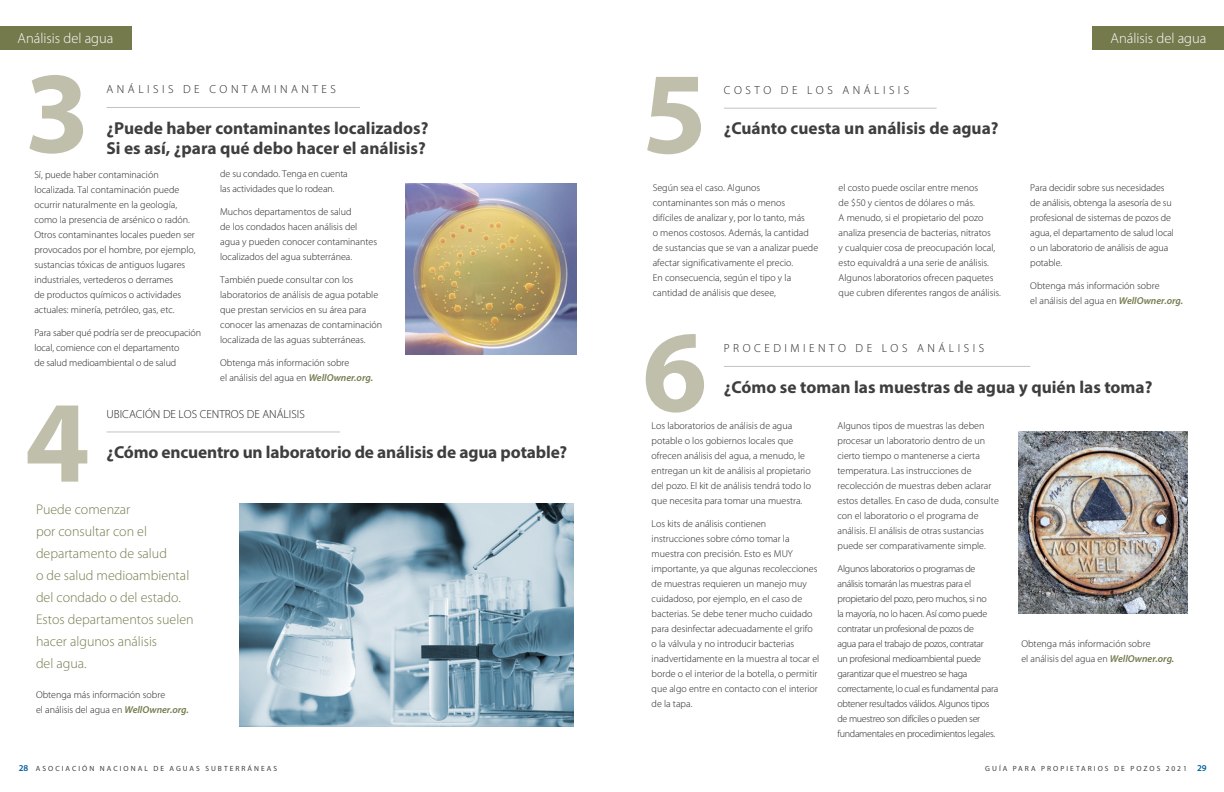
<style>
.page{position:relative;width:1224px;height:792px;background:#fff}
.page>*{position:absolute;margin:0;border:0;box-sizing:border-box;transform-origin:0 0}
.t1{font:700 117.1px "Myriad Pro";color:#c0bfab}
.t2{font:700 17.3px "Myriad Pro";color:#3e3e3f}
.t3{font:300 14.5px "Myriad Pro";color:#fff}
.t4{font:300 14px/22px "Myriad Pro";color:#757a4d}
.t5{font:300 11.7px "Myriad Pro";letter-spacing:.3em;color:#231f20}
.t6{font:300 11.7px "Myriad Pro";color:#231f20}
.t7{font:300 10px/15px "Myriad Pro";color:#231f20}
.t8{font:300 10px/15px "Myriad Pro";letter-spacing:-.03em;color:#231f20}
.t9{font:7.5px "Myriad Pro";letter-spacing:.27em;color:#3e3e3f}
.s1{font-weight:600;font-style:italic;color:#757a4d}
.s2{font-weight:600;font-size:9px;color:#01619f}
</style>
<div class="page">
<div style="left:0;top:27px;width:131px;height:23px;background:#757a4d"></div>
<img style="left:406px;top:183px;width:170px;height:172px">
<hr style="left:107px;top:107px;width:253px;height:1px;background:#c1c2c4">
<hr style="left:107px;top:432px;width:233px;height:1px;background:#c1c2c4">
<img style="left:239px;top:503px;width:335px;height:224px">
<div style="left:1093px;top:27px;width:131px;height:23px;background:#757a4d"></div>
<hr style="left:724px;top:366px;width:306px;height:1px;background:#c1c2c4">
<hr style="left:724px;top:108px;width:213px;height:1px;background:#c1c2c4">
<img style="left:1018px;top:431px;width:170px;height:182px">
<p class="t3" style="left:18px;top:29px;width:97px">Análisis del agua</p>
<p class="t1" style="left:25px;top:37px;width:67px">3</p>
<p class="t5" style="left:107px;top:82px;width:231px">ANÁLISIS DE CONTAMINANTES</p>
<p class="t2" style="left:107px;top:117px;width:323px">¿Puede haber contaminantes localizados?</p>
<p class="t2" style="left:107px;top:137px;width:321px">Si es así, ¿para qué debo hacer el análisis?</p>
<p class="t7" style="left:34px;top:167px;width:163px">Sí, puede haber contaminación localizada. Tal contaminación puede ocurrir naturalmente en la geología, como la presencia de arsénico o radón.<br>Otros contaminantes locales pueden ser provocados por el hombre, por ejemplo, sustancias tóxicas de antiguos lugares industriales, vertederos o derrames<br>de productos químicos o actividades actuales: minería, petróleo, gas, etc.</p>
<p class="t7" style="left:34px;top:325px;width:168px">Para saber qué podría ser de preocupación local, comience con el departamento<br>de salud medioambiental o de salud</p>
<p class="t7" style="left:220px;top:166px;width:129px">de su condado. Tenga en cuenta las actividades que lo rodean.</p>
<p class="t7" style="left:220px;top:204px;width:159px">Muchos departamentos de salud<br>de los condados hacen análisis del agua y pueden conocer contaminantes localizados del agua subterránea.</p>
<p class="t7" style="left:220px;top:272px;width:164px">También puede consultar con los laboratorios de análisis de agua potable que prestan servicios en su área para conocer las amenazas de contaminación localizada de las aguas subterráneas.</p>
<p class="t7" style="left:220px;top:355px;width:154px">Obtenga más información sobre<br>el análisis del agua en <span class="s1">WellOwner.org.</span></p>
<p class="t1" style="left:25px;top:366px;width:67px">4</p>
<p class="t6" style="left:107px;top:407px;width:200px">UBICACIÓN DE LOS CENTROS DE ANÁLISIS</p>
<p class="t2" style="left:107px;top:441px;width:462px">¿Cómo encuentro un laboratorio de análisis de agua potable?</p>
<p class="t4" style="left:36px;top:498px;width:159px">Puede comenzar<br>por consultar con el departamento de salud<br>o de salud medioambiental del condado o del estado.<br>Estos departamentos suelen hacer algunos análisis<br>del agua.</p>
<p class="t7" style="left:36px;top:687px;width:154px">Obtenga más información sobre<br>el análisis del agua en <span class="s1">WellOwner.org.</span></p>
<p class="t1" style="left:642px;top:37px;width:67px">5</p>
<p class="t5" style="left:724px;top:83px;width:187px">COSTO DE LOS ANÁLISIS</p>
<p class="t2" style="left:724px;top:117px;width:276px">¿Cuánto cuesta un análisis de agua?</p>
<p class="t7" style="left:653px;top:180px;width:167px">Según sea el caso. Algunos contaminantes son más o menos<br>difíciles de analizar y, por lo tanto, más<br>o menos costosos. Además, la cantidad de sustancias que se van a analizar puede afectar significativamente el precio.<br>En consecuencia, según el tipo y la cantidad de análisis que desee,</p>
<p class="t7" style="left:839px;top:180px;width:164px">el costo puede oscilar entre menos<br>de $50 y cientos de dólares o más.<br>A menudo, si el propietario del pozo analiza presencia de bacterias, nitratos<br>y cualquier cosa de preocupación local, esto equivaldrá a una serie de análisis.<br>Algunos laboratorios ofrecen paquetes que cubren diferentes rangos de análisis.</p>
<p class="t3" style="left:1111px;top:29px;width:97px">Análisis del agua</p>
<p class="t7" style="left:1030px;top:180px;width:145px">Para decidir sobre sus necesidades de análisis, obtenga la asesoría de su profesional de sistemas de pozos de agua, el departamento de salud local o un laboratorio de análisis de agua potable.</p>
<p class="t7" style="left:1030px;top:278px;width:154px">Obtenga más información sobre<br>el análisis del agua en <span class="s1">WellOwner.org.</span></p>
<p class="t1" style="left:642px;top:295px;width:67px">6</p>
<p class="t5" style="left:724px;top:341px;width:262px">PROCEDIMIENTO DE LOS ANÁLISIS</p>
<p class="t2" style="left:724px;top:375px;width:430px">¿Cómo se toman las muestras de agua y quién las toma?</p>
<p class="t7" style="left:652px;top:418px;width:161px">Los laboratorios de análisis de agua potable o los gobiernos locales que ofrecen análisis del agua, a menudo, le entregan un kit de análisis al propietario del pozo. El kit de análisis tendrá todo lo que necesita para tomar una muestra.</p>
<p class="t7" style="left:652px;top:516px;width:169px">Los kits de análisis contienen instrucciones sobre cómo tomar la muestra con precisión. Esto es MUY importante, ya que algunas recolecciones de muestras requieren un manejo muy cuidadoso, por ejemplo, en el caso de bacterias. Se debe tener mucho cuidado para desinfectar adecuadamente el grifo o la válvula y no introducir bacterias inadvertidamente en la muestra al tocar el borde o el interior de la botella, o permitir que algo entre en contacto con el interior de la tapa.</p>
<p class="t7" style="left:838px;top:418px;width:163px">Algunos tipos de muestras las deben procesar un laboratorio dentro de un cierto tiempo o mantenerse a cierta temperatura. Las instrucciones de recolección de muestras deben aclarar estos detalles. En caso de duda, consulte con el laboratorio o el programa de análisis. El análisis de otras sustancias puede ser comparativamente simple.</p>
<p class="t8" style="left:838px;top:561px;width:162px">Algunos laboratorios o programas de análisis tomarán las muestras para el propietario del pozo, pero muchos, si no<br>la mayoría, no lo hacen. Así como puede contratar un profesional de pozos de<br>agua para el trabajo de pozos, contratar<br>un profesional medioambiental puede garantizar que el muestreo se haga correctamente, lo cual es fundamental para obtener resultados válidos. Algunos tipos de muestreo son difíciles o pueden ser fundamentales en procedimientos legales.</p>
<p class="t7" style="left:1021px;top:636px;width:154px">Obtenga más información sobre<br>el análisis del agua en <span class="s1">WellOwner.org.</span></p>
<p class="t9" style="left:19px;top:764px;width:260px"><span class="s2">28</span> ASOCIACIÓN NACIONAL DE AGUAS SUBTERRÁNEAS</p>
<p class="t9" style="left:985px;top:764px;width:223px">GUÍA PARA PROPIETARIOS DE POZOS 2021 <span class="s2">29</span></p>
</div>
